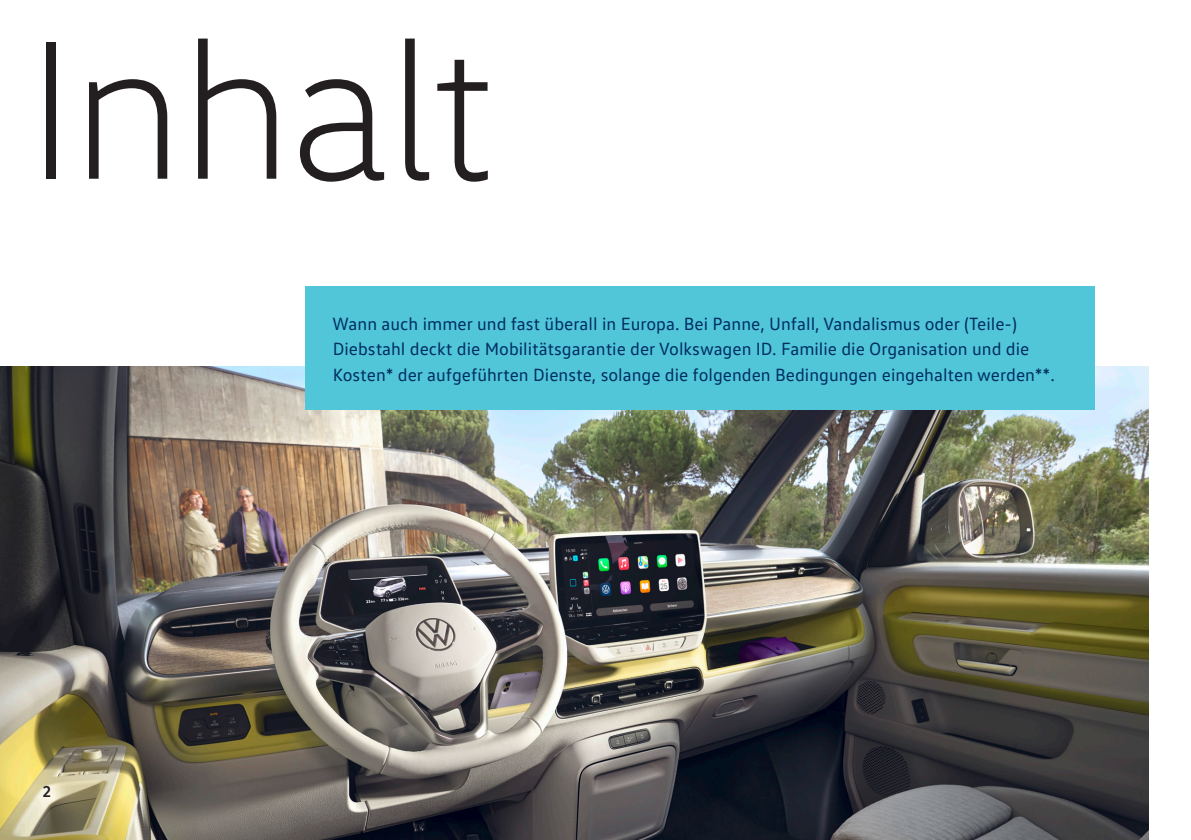
<style>
.page{position:relative;width:1191px;height:840px;background:#fff}
.page>*{position:absolute;margin:0;border:0;box-sizing:border-box;transform-origin:0 0}
.Headline_175pt{font:300 200px "VW Head";letter-spacing:-.01em;color:#231f20}
.Copy_9pt{font:18px/25.6px "VW Text";color:#002d62}
.t1{font:700 16px "VW Text";color:#231f20}
</style>
<div class="page">
<img style="left:0;top:366px;width:1148px;height:473px">
<div style="left:305px;top:286px;width:789px;height:123px;background:#51c6d8"></div>
<p class="Headline_175pt" style="left:26px;top:-8px;width:469px">Inhalt</p>
<p class="t1" style="left:43px;top:781px;width:10px">2</p>
<p class="Copy_9pt" style="left:332px;top:310px;width:724px">Wann auch immer und fast überall in Europa. Bei Panne, Unfall, Vandalismus oder (Teile-)<br>Diebstahl deckt die Mobilitätsgarantie der Volkswagen ID. Familie die Organisation und die<br>Kosten* der aufgeführten Dienste, solange die folgenden Bedingungen eingehalten werden**.</p>
</div>
